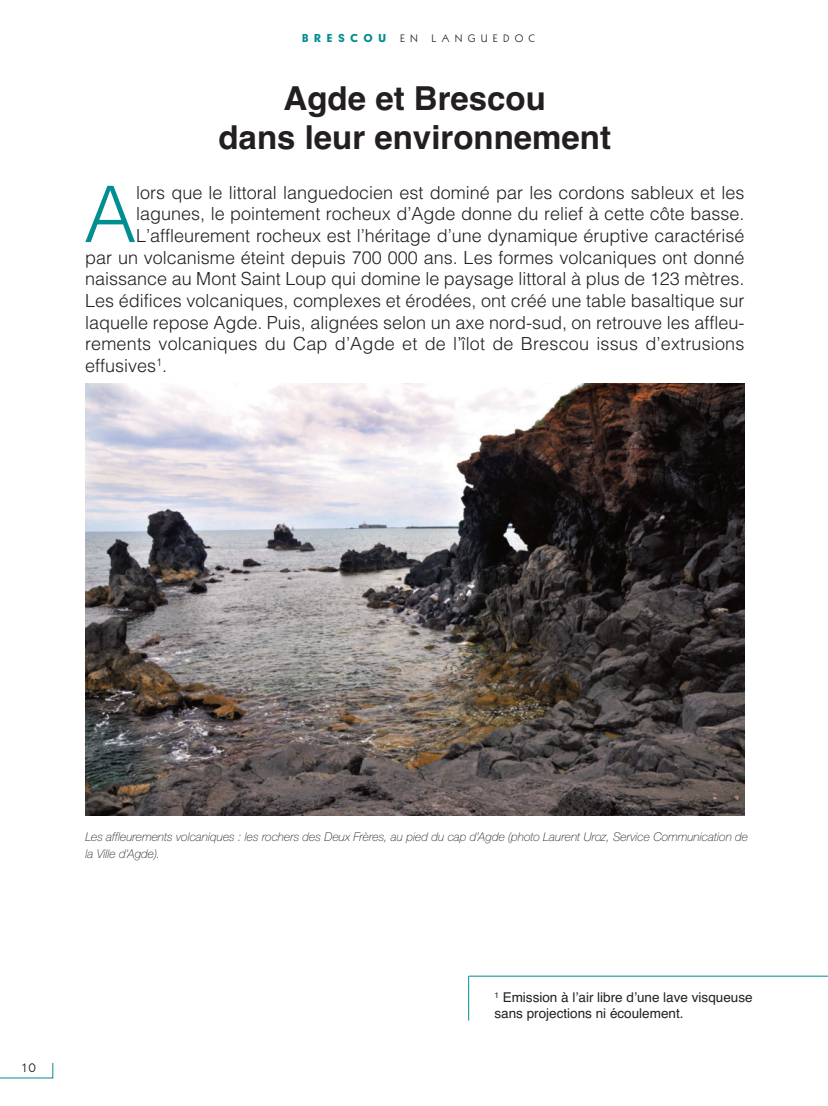
<style>
.page{position:relative;width:828px;height:1106px;background:#fff}
.page>*{position:absolute;margin:0;border:0;box-sizing:border-box;transform-origin:0 0}
.t1{font:300 78.15px "Helvetica";color:#008e91}
.t2{font:700 33px/39.6px "Helvetica";color:#231f20;text-align:center}
.t3{font:300 18px "Helvetica";color:#231f20}
.t4{font:13.5px/16.2px "Helvetica";color:#231f20}
.t5{font:13.5px "Geometric 231 BT Roman C";color:#231f20}
.t6{font:italic 100 12px/17px "Helvetica Neue";color:#231f20}
.t7{font:10.5px "Geometric 231 BT Roman C";letter-spacing:.5em;color:#231f20}
.t8{font:10.5px "Geometric 706 BT Black B";letter-spacing:.5em;color:#008e91}
</style>
<div class="page">
<svg style="left:0;top:1063px;width:53px;height:15px"></svg>
<hr style="left:468px;top:975px;width:360px;height:1px;background:#008e91">
<hr style="left:468px;top:976px;width:1px;height:44px;background:#008e91">
<img style="left:85px;top:384px;width:659px;height:431px">
<p class="t8" style="left:302px;top:33px;width:86px">BRESCOU</p>
<p class="t7" style="left:400px;top:34px;width:19px">E N</p>
<p class="t7" style="left:431px;top:34px;width:105px">LANGUEDOC</p>
<h2 class="t2" style="left:218px;top:82px;width:394px">Agde et Brescou<br>dans leur environnement</h2>
<h1 class="t1" style="left:84px;top:186px;width:54px">A</h1>
<p class="t3" style="left:136px;top:186px;width:610px">lors que le littoral languedocien est dominé par les cordons sableux et les</p>
<p class="t3" style="left:136px;top:207px;width:610px">lagunes, le pointement rocheux d’Agde donne du relief à cette côte basse.</p>
<p class="t3" style="left:136px;top:229px;width:610px">L’affleurement rocheux est l’héritage d’une dynamique éruptive caractérisé</p>
<p class="t3" style="left:85px;top:251px;width:661px">par un volcanisme éteint depuis 700 000 ans. Les formes volcaniques ont donné</p>
<p class="t3" style="left:85px;top:272px;width:661px">naissance au Mont Saint Loup qui domine le paysage littoral à plus de 123 mètres.</p>
<p class="t3" style="left:85px;top:294px;width:661px">Les édifices volcaniques, complexes et érodées, ont créé une table basaltique sur</p>
<p class="t3" style="left:85px;top:315px;width:661px">laquelle repose Agde. Puis, alignées selon un axe nord-sud, on retrouve les affleu-</p>
<p class="t3" style="left:85px;top:337px;width:661px">rements volcaniques du Cap d’Agde et de l’îlot de Brescou issus d’extrusions</p>
<p class="t3" style="left:85px;top:359px;width:84px">effusives<sup>1</sup>.</p>
<p class="t6" style="left:85px;top:829px;width:664px">Les affleurements volcaniques : les rochers des Deux Frères, au pied du cap d’Agde (photo Laurent Uroz, Service Communication de la Ville d’Agde).</p>
<p class="t5" style="left:21px;top:1061px;width:17px">10</p>
<p class="t4" style="left:494px;top:989px;width:260px"><sup>1</sup> Emission à l’air libre d’une lave visqueuse sans projections ni écoulement.</p>
</div>
